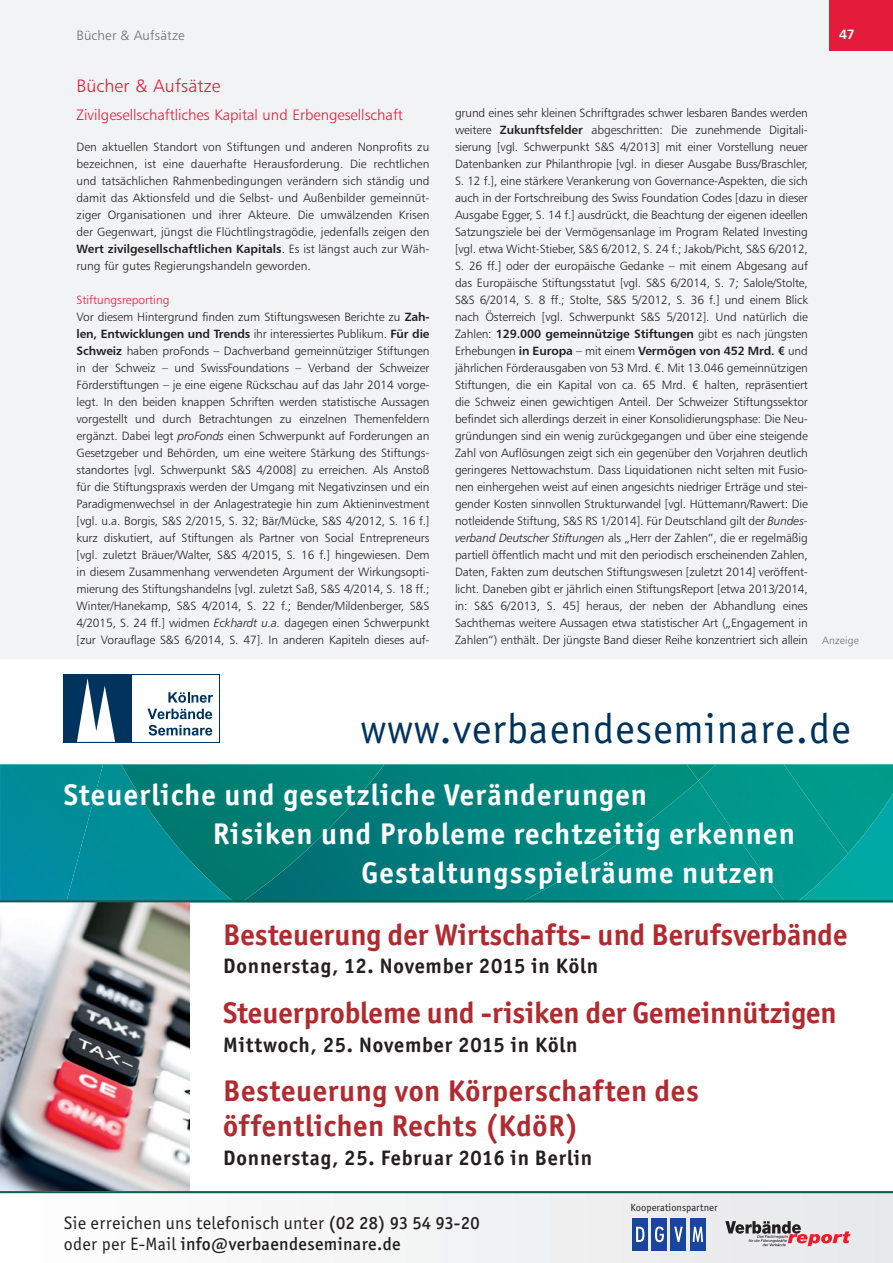
<style>
.page{position:relative;width:893px;height:1263px;background:#f2f3f4}
.page>*{position:absolute;margin:0;border:0;box-sizing:border-box;transform-origin:0 0}
.t1{font:42px "Officina Sans ITC Std";letter-spacing:.025em;color:#00335d}
.t2{font:700 30px "Officina Sans ITC Std";letter-spacing:.04em;color:#fff}
.t3{font:700 30px "Officina Sans ITC Std";color:#b02a2f}
.t4{font:700 30px/34.8px "Officina Sans ITC Std";letter-spacing:.02em;color:#b02a2f}
.t5{font:700 21px "Officina Sans ITC Std";letter-spacing:.04em;color:#231f20}
.t6{font:18px/21px "Officina Sans ITC Std";letter-spacing:.02em;color:#231f20}
.RS_Inhalt_Headline{font:18px "Humanist 777 BT Light B";letter-spacing:.005em;color:#e41c3b}
.RS_Inhalt_Servicerub{font:15px "Humanist 777 BT Light B";color:#e41c3b}
.t7{font:13.5px "Humanist 777 BT Light B";letter-spacing:.01em;color:#6c6d70}
.t8{font:13.5px "Humanist 777 BT Bold B";color:#fff}
.RS_Inhalt_Fließtext{font:12px/17px "Humanist 777 BT Light B";letter-spacing:-.01em;color:#231f20;text-align:justify}
.RS_Inhalt_Fließtext-2{font:12px "Humanist 777 BT Light B";color:#e41c3b}
.t9{font:10.5px "Officina Sans ITC Std";color:#231f20}
.t10{font:10.5px "Humanist 777 BT Light B";letter-spacing:.015em;color:#6c6d70}
.s1{font-family:"Humanist 777 BT Bold B"}
.s2{font-family:"Humanist 777 BT Light Italic B"}
.s3{font-weight:500}
</style>
<div class="page">
<div style="left:829px;top:0;width:64px;height:51px;background:#e41c3b"></div>
<div style="left:0;top:659px;width:893px;height:604px;background:#fff"></div>
<img style="left:385px;top:764px;width:412px;height:136px">
<img style="left:797px;top:853px;width:96px;height:47px">
<img style="left:0;top:764px;width:66px;height:136px">
<img style="left:520px;top:781px;width:265px;height:119px">
<img style="left:784px;top:764px;width:109px;height:89px">
<img style="left:687px;top:764px;width:29px;height:17px">
<div style="left:66px;top:764px;width:55px;height:136px;background:#008d98"></div>
<img style="left:235px;top:764px;width:150px;height:136px">
<img style="left:121px;top:764px;width:114px;height:136px">
<img style="left:0;top:902px;width:190px;height:289px">
<div style="left:0;top:1191px;width:893px;height:72px;background:#f3f4f4"></div>
<div style="left:632px;top:1218px;width:15px;height:32px;background:#18469d"></div>
<svg style="left:636px;top:1227px;width:8px;height:15px"></svg>
<div style="left:651px;top:1218px;width:16px;height:32px;background:#18469d"></div>
<svg style="left:655px;top:1226px;width:9px;height:16px"></svg>
<div style="left:671px;top:1218px;width:15px;height:32px;background:#18469d"></div>
<svg style="left:674px;top:1227px;width:9px;height:15px"></svg>
<div style="left:690px;top:1218px;width:15px;height:32px;background:#18469d"></div>
<svg style="left:693px;top:1227px;width:10px;height:15px"></svg>
<svg style="left:725px;top:1221px;width:125px;height:25px"></svg>
<hr style="left:0;top:900px;width:893px;height:2px;background:#0d6150">
<hr style="left:0;top:1191px;width:893px;height:2px;background:#0d6150">
<div style="left:64px;top:674px;width:156px;height:69px;background:#00335d"></div>
<div style="left:133px;top:675px;width:86px;height:67px;background:#fff"></div>
<svg style="left:168px;top:692px;width:45px;height:11px"></svg>
<svg style="left:148px;top:709px;width:64px;height:10px"></svg>
<svg style="left:149px;top:725px;width:63px;height:10px"></svg>
<svg style="left:77px;top:678px;width:38px;height:64px"></svg>
<p class="t7" style="left:77px;top:27px;width:110px">Bücher &amp; Aufsätze</p>
<p class="t8" style="left:839px;top:26px;width:17px">47</p>
<p class="RS_Inhalt_Headline" style="left:77px;top:75px;width:146px">Bücher &amp; Aufsätze</p>
<p class="RS_Inhalt_Servicerub" style="left:77px;top:105px;width:328px">Zivilgesellschaftliches Kapital und Erbengesellschaft</p>
<p class="RS_Inhalt_Fließtext" style="left:77px;top:138px;width:354px">Den aktuellen Standort von Stiftungen und anderen Nonprofits zu bezeichnen, ist eine dauerhafte Herausforderung. Die rechtlichen und tatsächlichen Rahmenbedingungen verändern sich ständig und damit das Aktionsfeld und die Selbst- und Außenbilder gemeinnüt&shy;ziger Organisationen und ihrer Akteure. Die umwälzenden Krisen der Gegenwart, jüngst die Flüchtlingstragödie, jedenfalls zeigen den <span class="s1">Wert zivilgesellschaftlichen Kapitals</span>. Es ist längst auch zur Wäh&shy;rung für gutes Regierungshandeln geworden.</p>
<p class="RS_Inhalt_Fließtext-2" style="left:77px;top:292px;width:94px">Stiftungsreporting</p>
<p class="RS_Inhalt_Fließtext" style="left:77px;top:308px;width:354px">Vor diesem Hintergrund finden zum Stiftungswesen Berichte zu <span class="s1">Zah&shy;len, Entwicklungen und Trends</span> ihr interessiertes Publikum. <span class="s1">Für die Schweiz</span> haben proFonds – Dachverband gemeinnütziger Stiftungen in der Schweiz – und SwissFoundations – Verband der Schweizer Förderstiftungen – je eine eigene Rückschau auf das Jahr 2014 vorge&shy;legt. In den beiden knappen Schriften werden statistische Aussagen vorgestellt und durch Betrachtungen zu einzelnen Themenfeldern ergänzt. Dabei legt <span class="s2">proFonds</span> einen Schwerpunkt auf Forderungen an Gesetzgeber und Behörden, um eine weitere Stärkung des Stiftungs&shy;standortes [vgl. Schwerpunkt S&amp;S 4/2008] zu erreichen. Als Anstoß für die Stiftungspraxis werden der Umgang mit Negativzinsen und ein Paradigmenwechsel in der Anlagestrategie hin zum Aktieninvestment [vgl. u.a. Borgis, S&amp;S 2/2015, S. 32; Bär/Mücke, S&amp;S 4/2012, S. 16 f.] kurz diskutiert, auf Stiftungen als Partner von Social Entrepreneurs [vgl. zuletzt Bräuer/Walter, S&amp;S 4/2015, S. 16 f.] hingewiesen. Dem in diesem Zusammenhang verwendeten Argument der Wirkungsopti&shy;mierung des Stiftungshandelns [vgl. zuletzt Saß, S&amp;S 4/2014, S. 18 ff.; Winter/Hanekamp, S&amp;S 4/2014, S. 22 f.; Bender/Mildenberger, S&amp;S 4/2015, S. 24 ff.] widmen <span class="s2">Eckhardt u.a.</span> dagegen einen Schwerpunkt [zur Vorauflage S&amp;S 6/2014, S. 47]. In anderen Kapiteln dieses auf-</p>
<p class="RS_Inhalt_Fließtext" style="left:455px;top:104px;width:354px">grund eines sehr kleinen Schriftgrades schwer lesbaren Bandes werden weitere <span class="s1">Zukunftsfelder</span> abgeschritten: Die zunehmende Digitali&shy;sierung [vgl. Schwerpunkt S&amp;S 4/2013] mit einer Vorstellung neuer Datenbanken zur Philanthropie [vgl. in dieser Ausgabe Buss/Braschler, S. 12 f.], eine stärkere Verankerung von Governance-Aspekten, die sich auch in der Fortschreibung des Swiss Foundation Codes [dazu in dieser Ausgabe Egger, S. 14 f.] ausdrückt, die Beachtung der eigenen ideellen Satzungsziele bei der Vermögensanlage im Program Related Investing [vgl. etwa Wicht-Stieber, S&amp;S 6/2012, S. 24 f.; Jakob/Picht, S&amp;S 6/2012, S. 26 ff.] oder der europäische Gedanke – mit einem Abgesang auf das Europäische Stiftungsstatut [vgl. S&amp;S 6/2014, S. 7; Salole/Stolte, S&amp;S 6/2014, S. 8 ff.; Stolte, S&amp;S 5/2012, S. 36 f.] und einem Blick nach Österreich [vgl. Schwerpunkt S&amp;S 5/2012]. Und natürlich die Zahlen: <span class="s1">129.000 gemeinnützige Stiftungen</span> gibt es nach jüngsten Erhebungen <span class="s1">in Europa</span> – mit einem <span class="s1">Vermögen von 452 Mrd. €</span> und jährlichen Förderausgaben von 53 Mrd. €. Mit 13.046 gemeinnützigen Stiftungen, die ein Kapital von ca. 65 Mrd. € halten, repräsentiert die Schweiz einen gewichtigen Anteil. Der Schweizer Stiftungssektor befindet sich allerdings derzeit in einer Konsolidierungsphase: Die Neu&shy;gründungen sind ein wenig zurückgegangen und über eine steigende Zahl von Auflösungen zeigt sich ein gegenüber den Vorjahren deutlich geringeres Nettowachstum. Dass Liquidationen nicht selten mit Fusio&shy;nen einhergehen weist auf einen angesichts niedriger Erträge und stei&shy;gender Kosten sinnvollen Strukturwandel [vgl. Hüttemann/Rawert: Die notleidende Stiftung, S&amp;S RS 1/2014]. Für Deutschland gilt der <span class="s2">Bundes&shy;verband Deutscher Stiftungen</span> als „Herr der Zahlen“, die er regelmäßig partiell öffentlich macht und mit den periodisch erscheinenden Zahlen, Daten, Fakten zum deutschen Stiftungswesen [zuletzt 2014] veröffent&shy;licht. Daneben gibt er jährlich einen StiftungsReport [etwa 2013/2014, in: S&amp;S 6/2013, S. 45] heraus, der neben der Abhandlung eines Sachthemas weitere Aussagen etwa statistischer Art („Engagement in Zahlen“) enthält. Der jüngste Band dieser Reihe konzentriert sich allein</p>
<p class="t10" style="left:822px;top:634px;width:38px">Anzeige</p>
<p class="t1" style="left:361px;top:704px;width:492px">www.verbaendeseminare.de</p>
<p class="t2" style="left:64px;top:776px;width:585px">Steuerliche und gesetzliche Veränderungen</p>
<p class="t2" style="left:213px;top:815px;width:584px">Risiken und Probleme rechtzeitig erkennen</p>
<p class="t2" style="left:362px;top:854px;width:415px">Gestaltungsspielräume nutzen</p>
<p class="t3" style="left:223px;top:916px;width:626px">Besteuerung der Wirtschafts- und Berufsverbände</p>
<p class="t5" style="left:223px;top:953px;width:376px">Donnerstag, 12. November 2015 in Köln</p>
<p class="t3" style="left:223px;top:994px;width:615px">Steuerprobleme und -risiken der Gemeinnützigen</p>
<p class="t5" style="left:223px;top:1032px;width:356px">Mittwoch, 25. November 2015 in Köln</p>
<p class="t4" style="left:223px;top:1073px;width:477px">Besteuerung von Körperschaften des öffentlichen Rechts (KdöR)</p>
<p class="t5" style="left:223px;top:1145px;width:370px">Donnerstag, 25. Februar 2016 in Berlin</p>
<p class="t6" style="left:64px;top:1212px;width:417px">Sie erreichen uns telefonisch unter <span class="s3">(02 28) 93 54 93-20 </span>oder per E-Mail <span class="s3">info@verbaendeseminare.de</span></p>
<p class="t9" style="left:631px;top:1202px;width:88px">Kooperationspartner</p>
</div>
